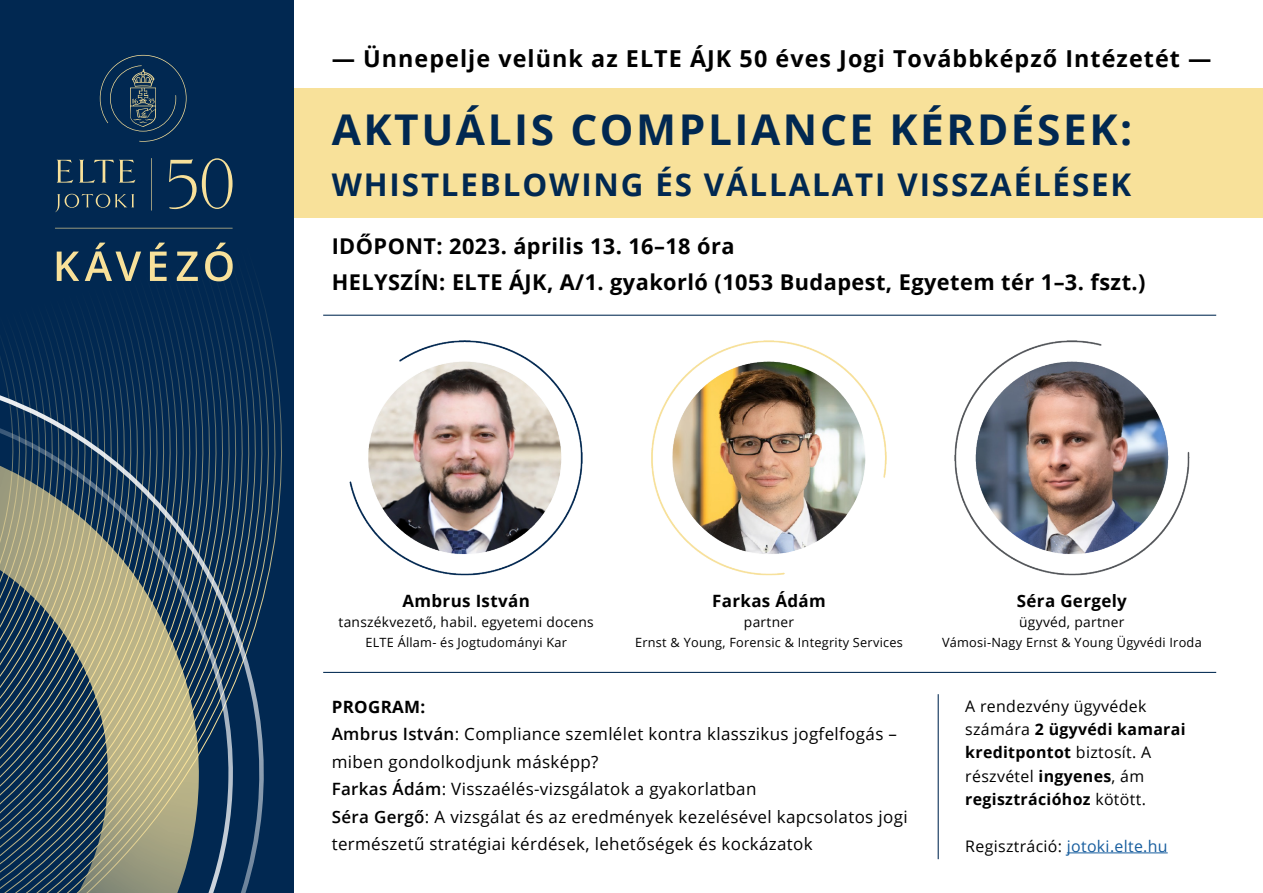
<style>
.page{position:relative;width:1263px;height:893px;background:#fff}
.page>*{position:absolute;margin:0;border:0;box-sizing:border-box;transform-origin:0 0}
.t1{font:700 42.45px "Open Sans";letter-spacing:.06em;color:#012851}
.t2{font:700 31.35px "Open Sans";letter-spacing:.06em;color:#012851}
.t3{font:700 23.4px "Open Sans";letter-spacing:.045em;color:#000}
.t4{font:700 21.75px "Open Sans";letter-spacing:.02em;color:#000}
.t5{font:16.95px/27.6px "Open Sans";letter-spacing:.02em;color:#000}
.t6{font:700 16.95px "Open Sans";letter-spacing:.02em;color:#000}
.t7{font:15.9px/23.4px "Open Sans";letter-spacing:.02em;color:#000}
.t8{font:15.9px "Open Sans";letter-spacing:.02em;color:#175d9e}
.t9{font:13.8px "Open Sans";letter-spacing:.02em;color:#000}
.t10{font:12.75px "Open Sans";letter-spacing:.02em;color:#000}
.s1{font-weight:600}
.s2{font-weight:700}
.s3{color:#000}
</style>
<div class="page">
<div style="left:162px;top:88px;width:1101px;height:130px;background:#f8e19a"></div>
<hr style="left:1067px;top:852px;width:101px;height:1px;background:#175d9e">
<hr style="left:938px;top:694px;width:1px;height:165px;background:#012851">
<hr style="left:323px;top:315px;width:893px;height:1px;background:#012851">
<hr style="left:323px;top:672px;width:893px;height:1px;background:#012851">
<svg style="left:286px;top:0;width:58px;height:893px"></svg>
<svg style="left:0;top:827px;width:267px;height:66px;background:#475d67"></svg>
<svg style="left:0;top:0;width:291px;height:827px;background:#2b475e"></svg>
<img style="left:350px;top:340px;width:233px;height:236px">
<img style="left:651px;top:340px;width:235px;height:236px">
<img style="left:954px;top:340px;width:235px;height:236px">
<p class="t3" style="left:332px;top:42px;width:881px">— Ünnepelje velünk az ELTE ÁJK 50 éves Jogi Továbbképző Intézetét —</p>
<p class="t1" style="left:332px;top:100px;width:802px">AKTUÁLIS COMPLIANCE KÉRDÉSEK:</p>
<p class="t2" style="left:332px;top:163px;width:801px">WHISTLEBLOWING ÉS VÁLLALATI VISSZAÉLÉSEK</p>
<p class="t4" style="left:332px;top:230px;width:404px">IDŐPONT: 2023. április 13. 16–18 óra</p>
<p class="t4" style="left:332px;top:266px;width:815px">HELYSZÍN: ELTE ÁJK, A/1. gyakorló (1053 Budapest, Egyetem tér 1–3. fszt.)</p>
<p class="t6" style="left:402px;top:589px;width:129px">Ambrus István</p>
<p class="t9" style="left:338px;top:613px;width:257px">tanszékvezető, habil. egyetemi docens</p>
<p class="t10" style="left:365px;top:634px;width:203px">ELTE Állam- és Jogtudományi Kar</p>
<p class="t6" style="left:712px;top:589px;width:115px">Farkas Ádám</p>
<p class="t9" style="left:744px;top:613px;width:52px">partner</p>
<p class="t10" style="left:635px;top:634px;width:269px">Ernst &amp; Young, Forensic &amp; Integrity Services</p>
<p class="t6" style="left:1017px;top:589px;width:111px">Séra Gergely</p>
<p class="t9" style="left:1019px;top:613px;width:107px">ügyvéd, partner</p>
<p class="t10" style="left:942px;top:634px;width:261px">Vámosi-Nagy Ernst &amp; Young Ügyvédi Iroda</p>
<p class="t6" style="left:332px;top:694px;width:95px">PROGRAM:</p>
<p class="t5" style="left:332px;top:720px;width:567px"><span class="s1">Ambrus István</span>: Compliance szemlélet kontra klasszikus jogfelfogás – miben gondolkodjunk másképp?</p>
<p class="t5" style="left:332px;top:775px;width:426px"><span class="s1">Farkas Ádám</span>: Visszaélés-vizsgálatok a gyakorlatban</p>
<p class="t5" style="left:332px;top:802px;width:577px"><span class="s1">Séra Gergő</span>: A vizsgálat és az eredmények kezelésével kapcsolatos jogi természetű stratégiai kérdések, lehetőségek és kockázatok</p>
<p class="t7" style="left:965px;top:694px;width:222px">A rendezvény ügyvédek számára <span class="s2">2 ügyvédi kamarai kreditpontot</span> biztosít. A részvétel <span class="s2">ingyenes</span>, ám <span class="s2">regisztrációhoz</span> kötött.</p>
<p class="t8" style="left:965px;top:835px;width:204px"><span class="s3">Regisztráció:</span> jotoki.elte.hu</p>
</div>
